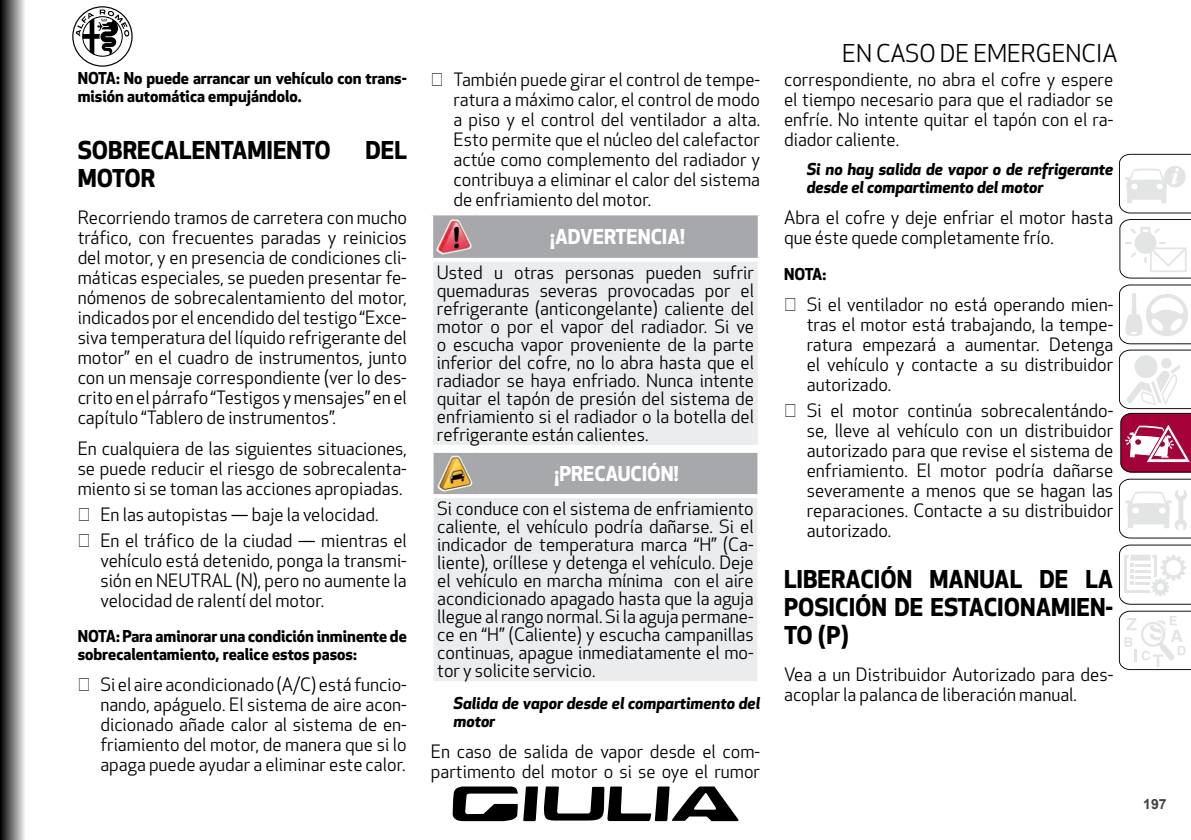
<style>
.page{position:relative;width:1191px;height:840px;background:#fff}
.page>*{position:absolute;margin:0;border:0;box-sizing:border-box;transform-origin:0 0}
._1_Título{font:700 24px/28px "Apex New";color:#000;text-align:justify}
.t1{font:24px "Apex New";color:#000}
.Adver_Preca_Título{font:700 20px "Apex New";color:#fff}
._4_Normal{font:18px/20px "Apex New";color:#000;text-align:justify}
.Adver_Preca_Texto{font:18px/18px "Apex New";color:#000;text-align:justify}
._6_NOTA{font:700 16px/18px "Apex New";color:#000}
._3a_Negritas{font:italic 700 16px/18px "Apex New";color:#000}
.t2{font:700 14px "Arial";color:#414143}
</style>
<div class="page">
<svg style="left:1px;top:0;width:24px;height:839px;background:#7d7d7d"></svg>
<hr style="left:0;top:0;width:1px;height:839px;background:#000">
<svg style="left:453px;top:786px;width:286px;height:34px"></svg>
<svg style="left:72px;top:6px;width:61px;height:61px"></svg>
<svg style="left:1118px;top:610px;width:73px;height:59px"></svg>
<svg style="left:1119px;top:154px;width:72px;height:59px"></svg>
<svg style="left:1119px;top:219px;width:72px;height:59px"></svg>
<svg style="left:1119px;top:478px;width:72px;height:60px"></svg>
<svg style="left:1119px;top:544px;width:72px;height:60px"></svg>
<div style="left:1155px;top:582px;width:10px;height:9px;background:#fff;border-radius:50%"></div>
<div style="left:1154px;top:580px;width:12px;height:13px;border:3px solid #e3e4e4;border-radius:50%"></div>
<svg style="left:1119px;top:284px;width:72px;height:188px"></svg>
<div style="left:433px;top:215px;width:324px;height:43px;background:#a7a8ac"></div>
<div style="left:431px;top:260px;width:328px;height:186px;background:#ebeced"></div>
<svg style="left:758px;top:262px;width:1px;height:182px"></svg>
<svg style="left:757px;top:215px;width:3px;height:43px"></svg>
<hr style="left:429px;top:258px;width:46px;height:4px;background:#fff">
<hr style="left:429px;top:262px;width:4px;height:182px;background:#fff">
<hr style="left:475px;top:258px;width:286px;height:4px;background:#fff">
<svg style="left:431px;top:444px;width:44px;height:2px"></svg>
<svg style="left:475px;top:444px;width:284px;height:2px"></svg>
<img style="left:437px;top:219px;width:34px;height:35px">
<div style="left:433px;top:452px;width:324px;height:42px;background:#a7a8ac"></div>
<div style="left:431px;top:496px;width:328px;height:186px;background:#ebeced"></div>
<hr style="left:757px;top:498px;width:4px;height:182px;background:#fff">
<svg style="left:757px;top:453px;width:1px;height:41px"></svg>
<hr style="left:429px;top:494px;width:47px;height:4px;background:#fff">
<hr style="left:429px;top:498px;width:4px;height:182px;background:#fff">
<hr style="left:476px;top:494px;width:285px;height:4px;background:#fff">
<svg style="left:431px;top:680px;width:45px;height:2px"></svg>
<svg style="left:476px;top:680px;width:283px;height:2px"></svg>
<img style="left:437px;top:455px;width:35px;height:35px">
<p class="_6_NOTA" style="left:78px;top:70px;width:331px">NOTA: No puede arrancar un vehículo con trans&shy;misión automática empujándolo.</p>
<p class="_1_Título" style="left:78px;top:136px;width:255px">SOBRECALENTAMIENTO</p>
<p class="_1_Título" style="left:365px;top:136px;width:43px">DEL</p>
<p class="_1_Título" style="left:78px;top:164px;width:79px">MOTOR</p>
<p class="_4_Normal" style="left:78px;top:207px;width:331px">Recorriendo tramos de carretera con mucho tráfico, con frecuentes paradas y reinicios del motor, y en presencia de condiciones cli&shy;máticas especiales, se pueden presentar fe&shy;nómenos de sobrecalentamiento del motor, indicados por el encendido del testigo “Exce&shy;siva temperatura del líquido refrigerante del motor” en el cuadro de instrumentos, junto con un mensaje correspondiente (ver lo des&shy;crito en el párrafo “Testigos y mensajes” en el capítulo “Tablero de instrumentos”.</p>
<p class="_4_Normal" style="left:78px;top:439px;width:331px">En cualquiera de las siguientes situaciones, se puede reducir el riesgo de sobrecalenta&shy;miento si se toman las acciones apropiadas.</p>
<p class="_4_Normal" style="left:100px;top:505px;width:278px">En las autopistas — baje la velocidad.</p>
<p class="_4_Normal" style="left:100px;top:530px;width:308px">En el tráfico de la ciudad — mientras el vehículo está detenido, ponga la transmi&shy;sión en NEUTRAL (N), pero no aumente la velocidad de ralentí del motor.</p>
<p class="_6_NOTA" style="left:78px;top:627px;width:331px">NOTA: Para aminorar una condición inminente de sobrecalentamiento, realice estos pasos:</p>
<p class="_4_Normal" style="left:100px;top:675px;width:308px">Si el aire acondicionado (A/C) está funcio&shy;nando, apáguelo. El sistema de aire acon&shy;dicionado añade calor al sistema de en&shy;friamiento del motor, de manera que si lo apaga puede ayudar a eliminar este calor.</p>
<p class="_4_Normal" style="left:453px;top:70px;width:308px">También puede girar el control de tempe&shy;ratura a máximo calor, el control de modo a piso y el control del ventilador a alta.<br>Esto permite que el núcleo del calefactor actúe como complemento del radiador y contribuya a eliminar el calor del sistema de enfriamiento del motor.</p>
<p class="Adver_Preca_Título" style="left:550px;top:225px;width:136px">¡ADVERTENCIA!</p>
<p class="Adver_Preca_Texto" style="left:437px;top:264px;width:319px">Usted u otras personas pueden sufrir quemaduras severas provocadas por el refrigerante (anticongelante) caliente del motor o por el vapor del radiador. Si ve o escucha vapor proveniente de la parte inferior del cofre, no lo abra hasta que el radiador se haya enfriado. Nunca intente quitar el tapón de presión del sistema de enfriamiento si el radiador o la botella del refrigerante están calientes.</p>
<p class="Adver_Preca_Título" style="left:554px;top:461px;width:125px">¡PRECAUCIÓN!</p>
<p class="Adver_Preca_Texto" style="left:437px;top:500px;width:318px">Si conduce con el sistema de enfriamiento caliente, el vehículo podría dañarse. Si el indicador de temperatura marca “H” (Ca&shy;liente), oríllese y detenga el vehículo. Deje el vehículo en marcha mínima con el aire acondicionado apagado hasta que la aguja llegue al rango normal. Si la aguja permane&shy;ce en “H” (Caliente) y escucha campanillas continuas, apague inmediatamente el mo&shy;tor y solicite servicio.</p>
<p class="_3a_Negritas" style="left:453px;top:694px;width:308px">Salida de vapor desde el compartimento del motor</p>
<p class="_4_Normal" style="left:431px;top:742px;width:331px">En caso de salida de vapor desde el com&shy;partimento del motor o si se oye el rumor</p>
<h1 class="t1" style="left:842px;top:39px;width:277px">EN CASO DE EMERGENCIA</h1>
<p class="_4_Normal" style="left:784px;top:70px;width:331px">correspondiente, no abra el cofre y espere el tiempo necesario para que el radiador se enfríe. No intente quitar el tapón con el ra&shy;diador caliente.</p>
<p class="_3a_Negritas" style="left:806px;top:160px;width:308px">Si no hay salida de vapor o de refrigerante desde el compartimento del motor</p>
<p class="_4_Normal" style="left:784px;top:208px;width:331px">Abra el cofre y deje enfriar el motor hasta que éste quede completamente frío.</p>
<p class="_6_NOTA" style="left:784px;top:265px;width:44px">NOTA:</p>
<p class="_4_Normal" style="left:806px;top:295px;width:308px">Si el ventilador no está operando mien&shy;tras el motor está trabajando, la tempe&shy;ratura empezará a aumentar. Detenga el vehículo y contacte a su distribuidor autorizado.</p>
<p class="_4_Normal" style="left:806px;top:400px;width:308px">Si el motor continúa sobrecalentándo&shy;se, lleve al vehículo con un distribuidor autorizado para que revise el sistema de enfriamiento. El motor podría dañarse severamente a menos que se hagan las reparaciones. Contacte a su distribuidor autorizado.</p>
<p class="_1_Título" style="left:784px;top:565px;width:331px">LIBERACIÓN MANUAL DE LA POSICIÓN DE ESTACIONAMIEN-TO (P)</p>
<p class="_4_Normal" style="left:784px;top:664px;width:331px">Vea a un Distribuidor Autorizado para des&shy;acoplar la palanca de liberación manual.</p>
<p class="t2" style="left:1143px;top:794px;width:25px">197</p>
</div>
